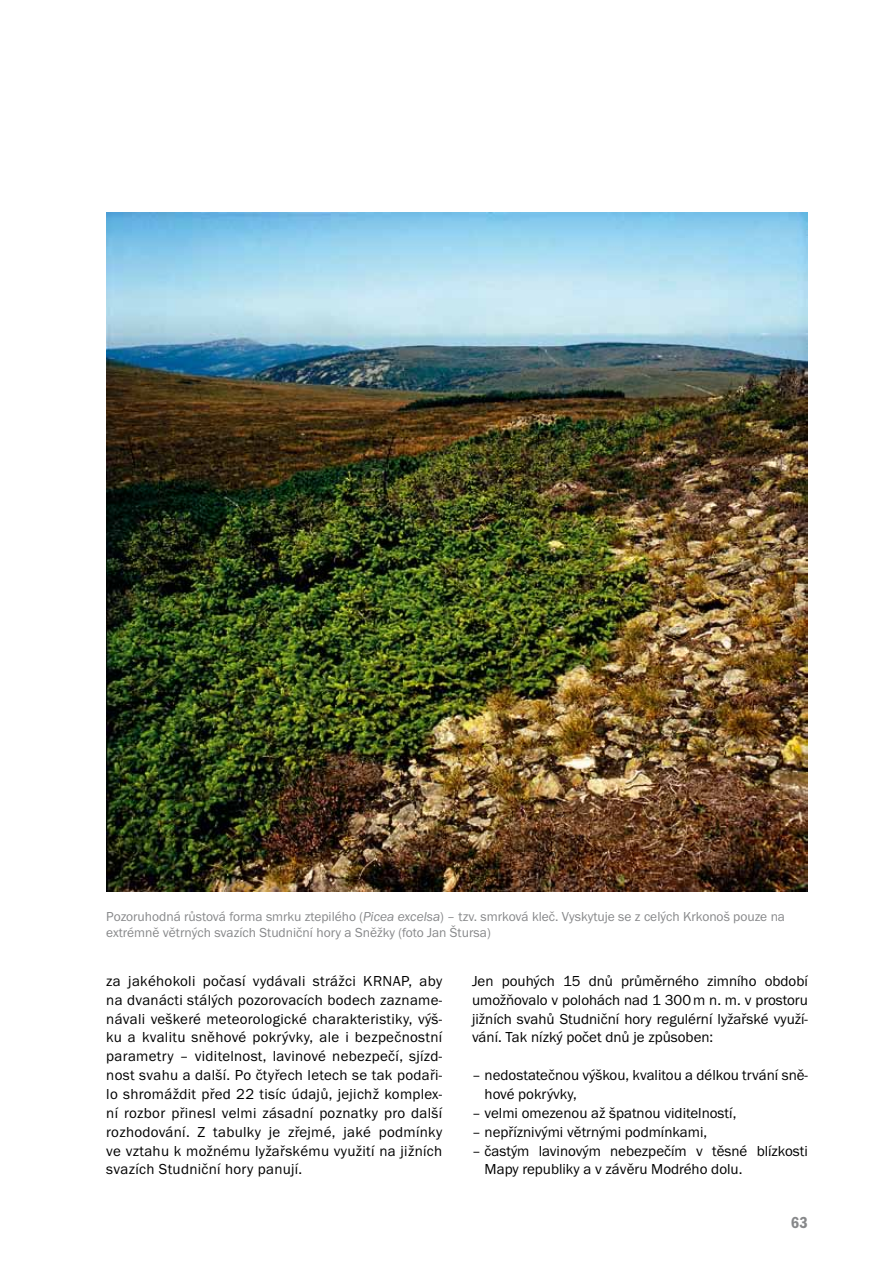
<style>
.page{position:relative;width:893px;height:1263px;background:#fff}
.page>*{position:absolute;margin:0;border:0;box-sizing:border-box;transform-origin:0 0}
.t1{font:600 condensed 16.5px "Franklin Got Itc TEE";color:#87888a}
.t2{font:15px/18.9px "Franklin Got Itc TEE";color:#000;text-align:justify}
.t3{font:13.5px/16.2px "Franklin Got Itc TEE";color:#87888a}
.s1{font-style:italic}
</style>
<div class="page">
<img style="left:106px;top:213px;width:702px;height:678px">
<p class="t3" style="left:106px;top:908px;width:680px">Pozoruhodná růstová forma smrku ztepilého (<span class="s1">Picea excelsa</span>) – tzv. smrková kleč. Vyskytuje se z celých Krkonoš pouze na extrémně větrných svazích Studniční hory a Sněžky (foto Jan Štursa)</p>
<p class="t2" style="left:106px;top:972px;width:337px">za jakéhokoli počasí vydávali strážci KRNAP, aby na dvanácti stálých pozorovacích bodech zazname&shy;návali veškeré meteorologické charakteristiky, výš&shy;ku a kvalitu sněhové pokrývky, ale i bezpečnostní parametry – viditelnost, lavinové nebezpečí, sjízd&shy;nost svahu a další. Po čtyřech letech se tak podaři&shy;lo shromáždit před 22 tisíc údajů, jejichž komplex&shy;ní rozbor přinesl velmi zásadní poznatky pro další rozhodování. Z tabulky je zřejmé, jaké podmínky ve vztahu k možnému lyžařskému využití na jižních svazích Studniční hory panují.</p>
<p class="t2" style="left:472px;top:972px;width:337px">Jen pouhých 15 dnů průměrného zimního období umožňovalo v polohách nad 1 300m n. m. v prostoru jižních svahů Studniční hory regulérní lyžařské využí&shy;vání. Tak nízký počet dnů je způsoben:</p>
<p class="t2" style="left:485px;top:1066px;width:325px;text-indent:-13px">– nedostatečnou výškou, kvalitou a délkou trvání sně&shy;hové pokrývky,</p>
<p class="t2" style="left:472px;top:1103px;width:266px">– velmi omezenou až špatnou viditelností,</p>
<p class="t2" style="left:472px;top:1122px;width:237px">– nepříznivými větrnými podmínkami,</p>
<p class="t2" style="left:485px;top:1141px;width:325px;text-indent:-13px">– častým lavinovým nebezpečím v těsné blízkosti<br>Mapy republiky a v závěru Modrého dolu.</p>
<p class="t1" style="left:791px;top:1213px;width:19px">63</p>
</div>
